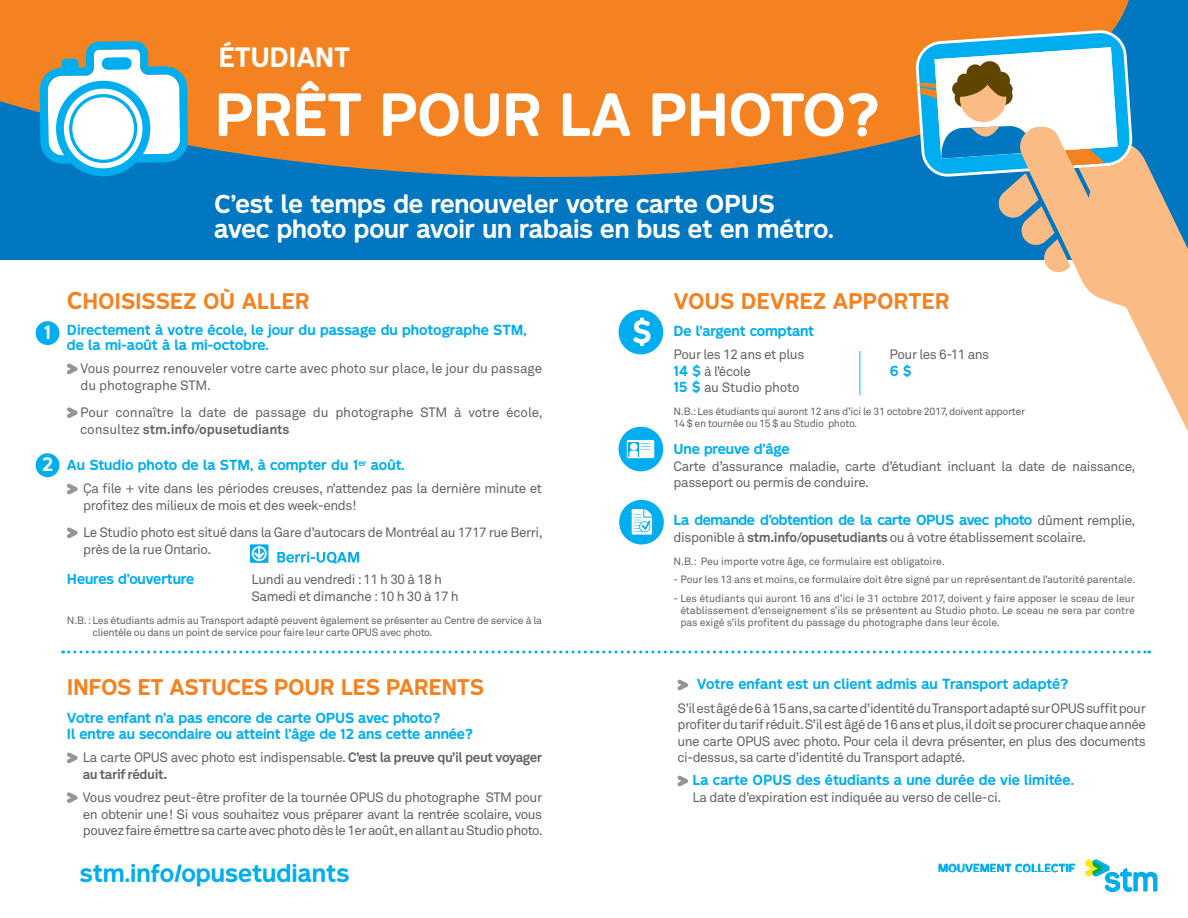
<style>
.page{position:relative;width:1188px;height:918px;background:#fff}
.page>*{position:absolute;margin:0;border:0;box-sizing:border-box;transform-origin:0 0}
.t1{font:700 56.4px "STM Montreal";letter-spacing:-.015em;color:#fff}
.t2{font:700 25.95px "STM Montreal";letter-spacing:-.015em;color:#fff}
.t3{font:700 24px/25.5px "STM Montreal";letter-spacing:-.005em;color:#fff}
.t4{font:700 23.1px "STM Montreal";color:#00aeef}
.t5{font:700 21px "STM Montreal";letter-spacing:-.005em;color:#f58220}
.t6{font:700 18px "STM Montreal";color:#fff}
.t7{font:13.5px/16.5px "Akkurat";letter-spacing:-.03em;color:#636366}
.t8{font:700 13.5px/15px "STM Montreal";letter-spacing:-.01em;color:#00aeef}
.t9{font:13.5px/16.5px "Akkurat";letter-spacing:-.01em;color:#636366}
.t10{font:700 13.5px/16.5px "Akkurat";letter-spacing:-.03em;color:#636366}
.t11{font:700 13.5px "STM Montreal";letter-spacing:-.03em;color:#00aeef}
.t12{font:10.5px/12px "Akkurat";letter-spacing:-.03em;color:#636366}
.t13{font:10.5px "Akkurat";letter-spacing:-.01em;color:#636366}
.s1{font-size:22.5px}
.s2{font-weight:700}
.s3{font-weight:400}
.s4{font-family:"STM Montreal";font-weight:700;color:#00aeef}
.s5{font-family:"Akkurat";font-weight:400;color:#636366}
</style>
<div class="page">
<div style="left:0;top:0;width:1188px;height:260px;background:#0077c0"></div>
<svg style="left:0;top:0;width:1129px;height:178px;background:#e0812d"></svg>
<img style="left:938px;top:859px;width:220px;height:33px">
<svg style="left:1082px;top:146px;width:106px;height:285px"></svg>
<svg style="left:915px;top:30px;width:218px;height:250px"></svg>
<svg style="left:40px;top:41px;width:148px;height:135px;background:#99cbd9"></svg>
<div style="left:102px;top:57px;width:30px;height:13px;background:#00aeef;border-radius:6px"></div>
<svg style="left:67px;top:364px;width:11px;height:10px"></svg>
<svg style="left:67px;top:407px;width:11px;height:11px"></svg>
<svg style="left:67px;top:484px;width:11px;height:10px"></svg>
<svg style="left:67px;top:528px;width:11px;height:10px"></svg>
<div style="left:250px;top:544px;width:18px;height:19px;background:#00aeef"></div>
<svg style="left:252px;top:546px;width:15px;height:15px"></svg>
<svg style="left:277px;top:551px;width:82px;height:13px"></svg>
<div style="left:36px;top:321px;width:23px;height:24px;background:#00aeef;border-radius:50%"></div>
<div style="left:36px;top:453px;width:23px;height:24px;background:#00aeef;border-radius:50%"></div>
<div style="left:619px;top:310px;width:44px;height:44px;background:#00aeef;border-radius:50%"></div>
<svg style="left:633px;top:318px;width:17px;height:28px"></svg>
<div style="left:619px;top:427px;width:44px;height:44px;background:#00aeef;border-radius:50%"></div>
<svg style="left:627px;top:440px;width:27px;height:18px"></svg>
<div style="left:629px;top:442px;width:10px;height:15px;background:#00aeef"></div>
<svg style="left:629px;top:443px;width:21px;height:15px"></svg>
<div style="left:619px;top:500px;width:45px;height:45px;background:#00aeef;border-radius:50%"></div>
<svg style="left:632px;top:509px;width:21px;height:26px"></svg>
<svg style="left:67px;top:753px;width:11px;height:10px"></svg>
<svg style="left:67px;top:792px;width:11px;height:11px"></svg>
<svg style="left:678px;top:680px;width:10px;height:10px"></svg>
<svg style="left:678px;top:776px;width:10px;height:10px"></svg>
<svg style="left:63px;top:650px;width:1087px;height:3px"></svg>
<h2 class="t2" style="left:218px;top:41px;width:133px">ÉTUDIANT</h2>
<h1 class="t1" style="left:214px;top:79px;width:669px">PRÊT POUR LA PHOTO?</h1>
<h3 class="t3" style="left:214px;top:190px;width:621px">C’est le temps de renouveler votre carte OPUS avec photo pour avoir un rabais en bus et en métro.</h3>
<h3 class="t6" style="left:44px;top:321px;width:9px">1</h3>
<h3 class="t6" style="left:42px;top:453px;width:13px">2</h3>
<h3 class="t5" style="left:67px;top:288px;width:244px"><span class="s1">C</span>HOISISSEZ OÙ ALLER</h3>
<p class="t8" style="left:67px;top:322px;width:461px">Directement à votre école, le jour du passage du photographe STM, de la mi-août à la mi-octobre.</p>
<p class="t9" style="left:80px;top:360px;width:463px">Vous pourrez renouveler votre carte avec photo sur place, le jour du passage du photographe STM.</p>
<p class="t9" style="left:80px;top:404px;width:464px">Pour connaître la date de passage du photographe STM à votre école, consultez <span class="s2">stm.info/opusetudiants</span></p>
<p class="t8" style="left:67px;top:457px;width:339px">Au Studio photo de la STM, à compter du 1<sup>er</sup> août.</p>
<p class="t7" style="left:83px;top:480px;width:460px">Ça file + vite dans les périodes creuses, n’attendez pas la dernière minute et profitez des milieux de mois et des week-ends!</p>
<p class="t7" style="left:83px;top:524px;width:461px">Le Studio photo est situé dans la Gare d’autocars de Montréal au 1717 rue Berri, près de la rue Ontario.</p>
<p class="t8" style="left:67px;top:572px;width:129px">Heures d’ouverture</p>
<p class="t7" style="left:251px;top:571px;width:209px">Lundi au vendredi : 11 h 30 à 18 h<br>Samedi et dimanche : 10 h 30 à 17 h</p>
<p class="t12" style="left:92px;top:614px;width:451px;text-indent:-25px">N.B. : Les étudiants admis au Transport adapté peuvent également se présenter au Centre de service à la clientèle ou dans un point de service pour faire leur carte OPUS avec photo.</p>
<h3 class="t5" style="left:67px;top:674px;width:418px">INFOS ET ASTUCES POUR LES PARENTS</h3>
<p class="t8" style="left:67px;top:709px;width:408px;line-height:16.5px">Votre enfant n’a pas encore de carte OPUS avec photo?<br>Il entre au secondaire ou atteint l’âge de 12 ans cette année?</p>
<p class="t10" style="left:83px;top:749px;width:461px"><span class="s3">La carte OPUS avec photo est indispensable.</span> C’est la preuve qu’il peut voyager au tarif réduit.</p>
<p class="t7" style="left:83px;top:789px;width:461px;text-align:justify">Vous voudrez peut-être profiter de la tournée OPUS du photographe STM pour en obtenir une! Si vous souhaitez vous préparer avant la rentrée scolaire, vous pouvez faire émettre sa carte avec photo dès le 1er août, en allant au Studio photo.</p>
<h3 class="t4" style="left:80px;top:859px;width:271px">stm.info/opusetudiants</h3>
<h3 class="t5" style="left:674px;top:288px;width:278px">VOUS DEVREZ APPORTER</h3>
<p class="t8" style="left:674px;top:323px;width:142px">De l’argent comptant</p>
<p class="t7" style="left:674px;top:346px;width:132px">Pour les 12 ans et plus</p>
<p class="t7" style="left:890px;top:346px;width:101px">Pour les 6-11 ans</p>
<p class="t7" style="left:674px;top:363px;width:79px"><span class="s4">14 $</span> à l’école</p>
<p class="t8" style="left:890px;top:363px;width:25px">6 $</p>
<p class="t7" style="left:674px;top:379px;width:128px"><span class="s4">15 $</span> au Studio photo</p>
<p class="t12" style="left:674px;top:405px;width:353px">N.B.: Les étudiants qui auront 12 ans d’ici le 31 octobre 2017, doivent apporter<br>14 $ en tournée ou 15 $ au Studio photo.</p>
<p class="t8" style="left:674px;top:442px;width:118px">Une preuve d’âge</p>
<p class="t7" style="left:674px;top:458px;width:463px">Carte d’assurance maladie, carte d’étudiant incluant la date de naissance, passeport ou permis de conduire.</p>
<p class="t11" style="left:674px;top:512px;width:463px">La demande d’obtention de la carte OPUS avec photo <span class="s5">dûment remplie,</span></p>
<p class="t7" style="left:674px;top:529px;width:414px">disponible à <span class="s2">stm.info/opusetudiants</span> ou à votre établissement scolaire.</p>
<p class="t13" style="left:674px;top:554px;width:273px">N.B.: Peu importe votre âge, ce formulaire est obligatoire.</p>
<p class="t13" style="left:674px;top:573px;width:463px">- Pour les 13 ans et moins, ce formulaire doit être signé par un représentant de l’autorité parentale.</p>
<p class="t12" style="left:680px;top:592px;width:456px;text-align:justify;text-indent:-7px">- Les étudiants qui auront 16 ans d’ici le 31 octobre 2017, doivent y faire apposer le sceau de leur établissement d’enseignement s’ils se présentent au Studio photo. Le sceau ne sera par contre pas exigé s’ils profitent du passage du photographe dans leur école.</p>
<p class="t8" style="left:697px;top:677px;width:374px">Votre enfant est un client admis au Transport adapté?</p>
<p class="t7" style="left:678px;top:699px;width:470px;text-align:justify">S’il est âgé de 6 à 15 ans, sa carte d’identité du Transport adapté sur OPUS suffit pour profiter du tarif réduit. S’il est âgé de 16 ans et plus, il doit se procurer chaque année une carte OPUS avec photo. Pour cela il devra présenter, en plus des documents ci-dessus, sa carte d’identité du Transport adapté.</p>
<p class="t8" style="left:693px;top:773px;width:383px">La carte OPUS des étudiants a une durée de vie limitée.</p>
<p class="t7" style="left:693px;top:789px;width:311px">La date d’expiration est indiquée au verso de celle-ci.</p>
</div>
